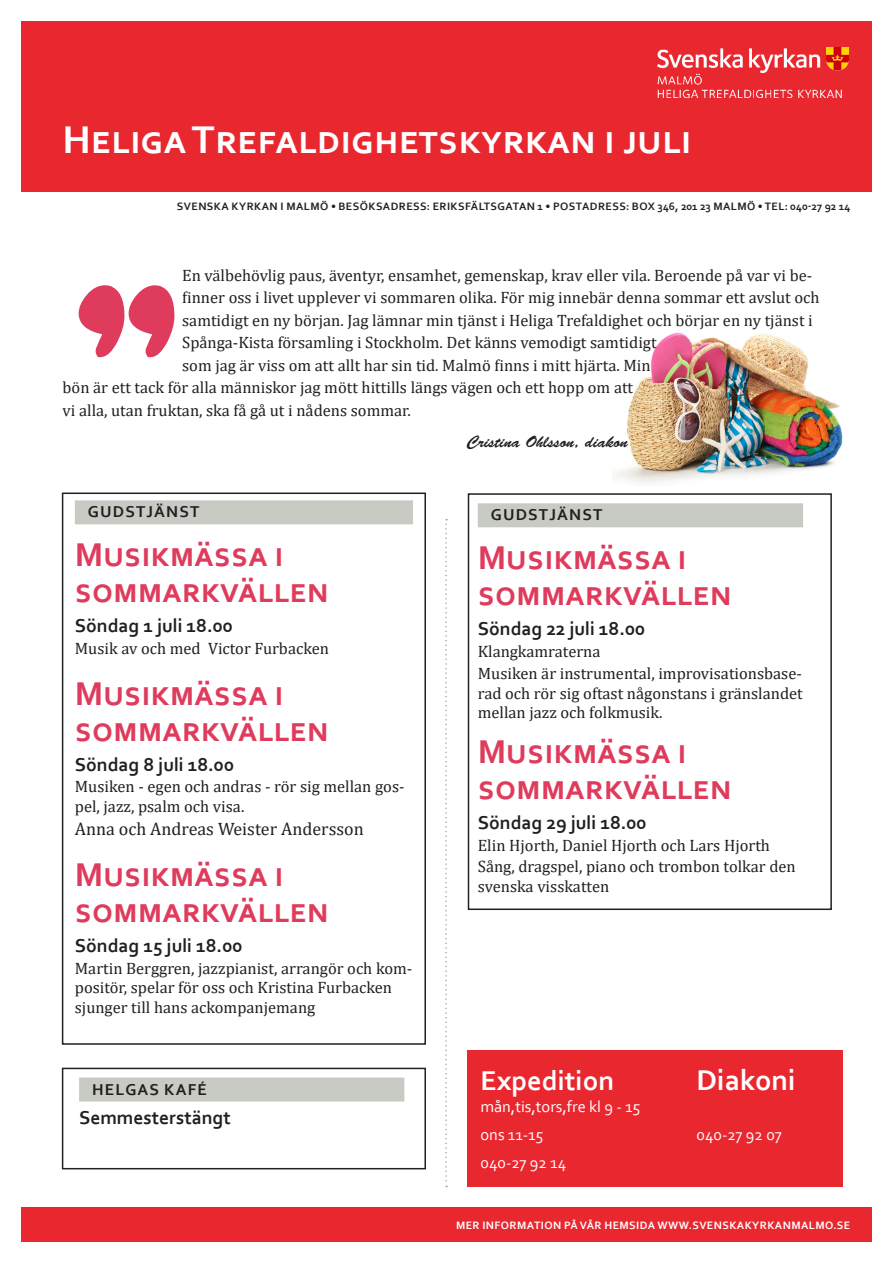
<style>
.page{position:relative;width:893px;height:1263px;background:#fff}
.page>*{position:absolute;margin:0;border:0;box-sizing:border-box;transform-origin:0 0}
.t1{font:700 40.5px "Corbel";color:#fff}
.Annons_ruta_rubrik{font:700 34.5px/36px "Corbel";color:#df3b5c}
.t2{font:700 30px "Corbel";color:#fff}
.t3{font:700 28.5px "Corbel";color:#fff}
.Annons_ruta_datum{font:700 19.5px "Corbel";color:#231f20}
.namn{font:18px "Cambria";color:#231f20}
.Ledare_-_text{font:16.5px "Cambria";color:#231f20}
.Annonstext{font:16.5px/19.8px "Cambria";color:#231f20}
.t4{font:16.5px/28.3px "Corbel";color:#fff}
.Annons_verksamhet{font:700 16.5px "Corbel";letter-spacing:.07em;color:#231f20}
.Annons_text{font:16.5px "Cambria";color:#231f20}
.Ledare_-_signatur{font:16.5px "Brush Script Std";color:#231f20}
.t5{font:700 11.25px "Corbel";letter-spacing:.04em;color:#231f20}
.t6{font:700 11.25px "Corbel";letter-spacing:.04em;color:#fff}
</style>
<div class="page">
<div style="left:468px;top:1050px;width:375px;height:136px;background:#e9272f"></div>
<div style="left:21px;top:1208px;width:851px;height:34px;background:#e9272f"></div>
<svg style="left:445px;top:519px;width:2px;height:668px"></svg>
<div style="left:21px;top:21px;width:851px;height:170px;background:#e9272f"></div>
<img style="left:657px;top:47px;width:192px;height:50px">
<img style="left:612px;top:332px;width:231px;height:152px">
<svg style="left:78px;top:285px;width:97px;height:73px"></svg>
<div style="left:75px;top:500px;width:338px;height:24px;background:#c8cbc3"></div>
<div style="left:478px;top:503px;width:325px;height:24px;background:#c8cbc3"></div>
<div style="left:62px;top:492px;width:364px;height:553px;border:2px solid #231f20"></div>
<div style="left:468px;top:493px;width:364px;height:417px;border:2px solid #231f20"></div>
<div style="left:79px;top:1077px;width:325px;height:24px;background:#c8cbc3"></div>
<div style="left:62px;top:1068px;width:364px;height:101px;border:2px solid #231f20"></div>
<h1 class="t1" style="left:63px;top:115px;width:630px">Heliga Trefaldighetskyrkan i juli</h1>
<p class="t5" style="left:177px;top:199px;width:675px">SVENSKA KYRKAN I MALMÖ • BESÖKSADRESS: ERIKSFÄLTSGATAN 1 • POSTADRESS: BOX 346, 201 23 MALMÖ • TEL: 040-27 92 14</p>
<p class="Ledare_-_text" style="left:182px;top:265px;width:632px">En välbehövlig paus, äventyr, ensamhet, gemenskap, krav eller vila. Beroende på var vi be-</p>
<p class="Ledare_-_text" style="left:182px;top:288px;width:639px">finner oss i livet upplever vi sommaren olika. För mig innebär denna sommar ett avslut och</p>
<p class="Ledare_-_text" style="left:182px;top:310px;width:632px">samtidigt en ny början. Jag lämnar min tjänst i Heliga Trefaldighet och börjar en ny tjänst i</p>
<p class="Ledare_-_text" style="left:182px;top:333px;width:476px">Spånga-Kista församling i Stockholm. Det känns vemodigt samtidigt</p>
<p class="Ledare_-_text" style="left:182px;top:355px;width:470px">som jag är viss om att allt har sin tid. Malmö finns i mitt hjärta. Min</p>
<p class="Ledare_-_text" style="left:63px;top:378px;width:572px">bön är ett tack för alla människor jag mött hittills längs vägen och ett hopp om att</p>
<p class="Ledare_-_text" style="left:63px;top:400px;width:350px">vi alla, utan fruktan, ska få gå ut i nådens sommar.</p>
<p class="Ledare_-_signatur" style="left:467px;top:432px;width:163px">Cristina Ohlsson, diakon</p>
<p class="Annons_verksamhet" style="left:88px;top:502px;width:113px">GUDSTJÄNST</p>
<p class="Annons_ruta_rubrik" style="left:75px;top:536px;width:255px">Musikmässa i sommarkvällen</p>
<p class="Annons_ruta_datum" style="left:75px;top:613px;width:160px">Söndag 1 juli 18.00</p>
<p class="Annons_text" style="left:75px;top:638px;width:256px">Musik av och med Victor Furbacken</p>
<p class="Annons_ruta_rubrik" style="left:75px;top:674px;width:255px">Musikmässa i sommarkvällen</p>
<p class="Annons_ruta_datum" style="left:75px;top:752px;width:161px">Söndag 8 juli 18.00</p>
<p class="Annonstext" style="left:75px;top:777px;width:331px">Musiken - egen och andras - rör sig mellan gos&shy;pel, jazz, psalm och visa.</p>
<p class="namn" style="left:75px;top:818px;width:290px">Anna och Andreas Weister Andersson</p>
<p class="Annons_ruta_rubrik" style="left:75px;top:856px;width:255px">Musikmässa i sommarkvällen</p>
<p class="Annons_ruta_datum" style="left:75px;top:933px;width:169px">Söndag 15 juli 18.00</p>
<p class="Annonstext" style="left:75px;top:958px;width:339px">Martin Berggren, jazzpianist, arrangör och kom&shy;positör, spelar för oss och Kristina Furbacken sjunger till hans ackompanjemang</p>
<p class="Annons_verksamhet" style="left:92px;top:1079px;width:116px">HELGAS KAFÉ</p>
<p class="Annons_ruta_datum" style="left:79px;top:1106px;width:153px">Semmesterstängt</p>
<p class="Annons_verksamhet" style="left:491px;top:505px;width:113px">GUDSTJÄNST</p>
<p class="Annons_ruta_rubrik" style="left:478px;top:539px;width:255px">Musikmässa i sommarkvällen</p>
<p class="Annons_ruta_datum" style="left:478px;top:616px;width:169px">Söndag 22 juli 18.00</p>
<p class="Annonstext" style="left:478px;top:641px;width:124px">Klangkamraterna</p>
<p class="Annonstext" style="left:478px;top:663px;width:326px;text-align:justify">Musiken är instrumental, improvisationsbase&shy;rad och rör sig oftast någonstans i gränslandet mellan jazz och folkmusik.</p>
<p class="Annons_ruta_rubrik" style="left:478px;top:732px;width:255px">Musikmässa i sommarkvällen</p>
<p class="Annons_ruta_datum" style="left:478px;top:810px;width:170px">Söndag 29 juli 18.00</p>
<p class="Annonstext" style="left:478px;top:835px;width:294px">Elin Hjorth, Daniel Hjorth och Lars Hjorth</p>
<p class="Annonstext" style="left:478px;top:857px;width:319px">Sång, dragspel, piano och trombon tolkar den svenska visskatten</p>
<h3 class="t3" style="left:480px;top:1063px;width:135px">Expedition</h3>
<h3 class="t2" style="left:696px;top:1061px;width:101px">Diakoni</h3>
<p class="t4" style="left:480px;top:1092px;width:161px">mån,tis,tors,fre kl 9 - 15 ons 11-15</p>
<p class="t4" style="left:696px;top:1120px;width:87px">040-27 92 07</p>
<p class="t4" style="left:480px;top:1148px;width:87px">040-27 92 14</p>
<p class="t6" style="left:456px;top:1218px;width:396px">MER INFORMATION PÅ VÅR HEMSIDA WWW.SVENSKAKYRKANMALMO.SE</p>
</div>
